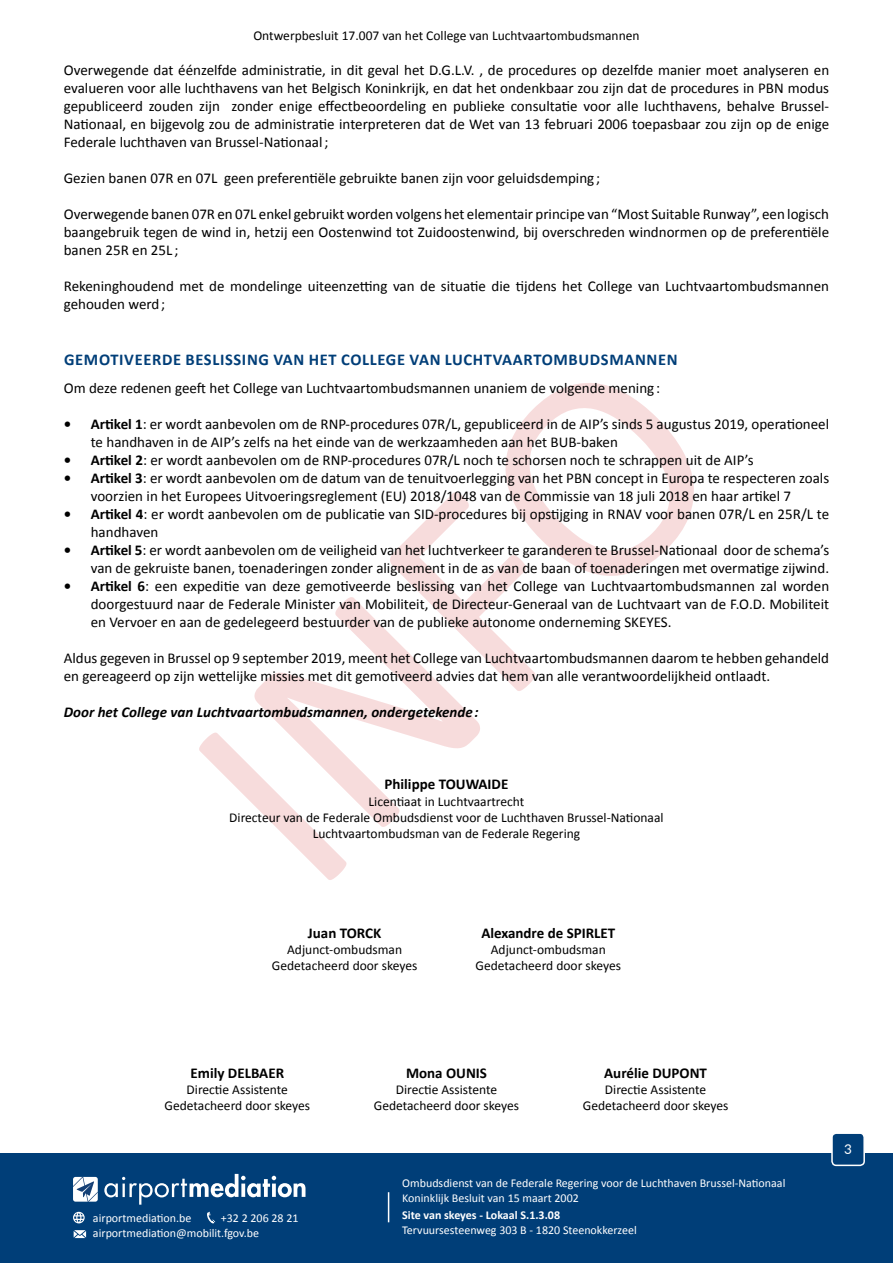
<style>
.page{position:relative;width:893px;height:1263px;background:#fff}
.page>*{position:absolute;margin:0;border:0;box-sizing:border-box;transform-origin:0 0}
.t1{font:700 16.5px "Calibri";letter-spacing:.04em;color:#003e78}
.t2{font:15px/18px "Calibri";color:#000}
.t3{font:700 15px "Calibri";color:#000}
.t4{font:italic 700 15px "Calibri";color:#000}
.t5{font:13.5px/16.2px "Calibri";color:#000;text-align:center}
.t6{font:13.5px "Lato";color:#fff}
.t7{font:12px/14.4px "Calibri";color:#fff}
.t8{font:700 12px "Calibri";color:#fff}
.s1{font-weight:700}
</style>
<div class="page">
<div style="left:0;top:1154px;width:893px;height:109px;background:#003e78"></div>
<hr style="left:388px;top:1192px;width:1px;height:30px;background:#fff">
<svg style="left:74px;top:1230px;width:12px;height:8px"></svg>
<svg style="left:73px;top:1212px;width:12px;height:11px"></svg>
<svg style="left:207px;top:1212px;width:8px;height:11px"></svg>
<svg style="left:104px;top:1174px;width:201px;height:31px"></svg>
<svg style="left:73px;top:1177px;width:25px;height:25px"></svg>
<div style="left:832px;top:1133px;width:32px;height:32px;background:#003e78;border-radius:4px"></div>
<div style="left:831px;top:1132px;width:34px;height:34px;border:2px solid #fff;border-radius:4px"></div>
<svg style="left:199px;top:383px;width:495px;height:497px"></svg>
<p class="t5" style="left:253px;top:27px;width:388px">Ontwerpbesluit 17.007 van het College van Luchtvaartombudsmannen</p>
<p class="t2" style="left:64px;top:60px;width:767px;text-align:justify">Overwegende dat éénzelfde administratie, in dit geval het D.G.L.V. , de procedures op dezelfde manier moet analyseren en evalueren voor alle luchthavens van het Belgisch Koninkrijk, en dat het ondenkbaar zou zijn dat de procedures in PBN modus gepubliceerd zouden zijn zonder enige effectbeoordeling en publieke consultatie voor alle luchthavens, behalve Brussel-Nationaal, en bijgevolg zou de administratie interpreteren dat de Wet van 13 februari 2006 toepasbaar zou zijn op de enige Federale luchthaven van Brussel-Nationaal;</p>
<p class="t2" style="left:64px;top:168px;width:538px">Gezien banen 07R en 07L geen preferentiële gebruikte banen zijn voor geluidsdemping ;</p>
<p class="t2" style="left:64px;top:204px;width:767px;text-align:justify">Overwegende banen 07R en 07L enkel gebruikt worden volgens het elementair principe van “Most Suitable Runway”, een logisch baangebruik tegen de wind in, hetzij een Oostenwind tot Zuidoostenwind, bij overschreden windnormen op de preferentiële banen 25R en 25L ;</p>
<p class="t2" style="left:64px;top:276px;width:767px">Rekeninghoudend met de mondelinge uiteenzetting van de situatie die tijdens het College van Luchtvaartombudsmannen gehouden werd;</p>
<p class="t1" style="left:64px;top:348px;width:615px">GEMOTIVEERDE BESLISSING VAN HET COLLEGE VAN LUCHTVAARTOMBUDSMANNEN</p>
<p class="t2" style="left:64px;top:379px;width:598px">Om deze redenen geeft het College van Luchtvaartombudsmannen unaniem de volgende mening :</p>
<p class="t2" style="left:91px;top:415px;width:740px;text-indent:-27px"><span class="s1">• Artikel 1</span>: er wordt aanbevolen om de RNP-procedures 07R/L, gepubliceerd in de AIP’s sinds 5 augustus 2019, operationeel te handhaven in de AIP’s zelfs na het einde van de werkzaamheden aan het BUB-baken</p>
<p class="t2" style="left:64px;top:451px;width:691px"><span class="s1">• Artikel 2</span>: er wordt aanbevolen om de RNP-procedures 07R/L noch te schorsen noch te schrappen uit de AIP’s</p>
<p class="t2" style="left:91px;top:469px;width:740px;text-indent:-27px"><span class="s1">• Artikel 3</span>: er wordt aanbevolen om de datum van de tenuitvoerlegging van het PBN concept in Europa te respecteren zoals voorzien in het Europees Uitvoeringsreglement (EU) 2018/1048 van de Commissie van 18 juli 2018 en haar artikel 7</p>
<p class="t2" style="left:91px;top:505px;width:740px;text-indent:-27px"><span class="s1">• Artikel 4</span>: er wordt aanbevolen om de publicatie van SID-procedures bij opstijging in RNAV voor banen 07R/L en 25R/L te handhaven</p>
<p class="t2" style="left:64px;top:541px;width:767px;text-align:right"><span class="s1">• Artikel 5</span>: er wordt aanbevolen om de veiligheid van het luchtverkeer te garanderen te Brussel-Nationaal door de schema’s van de gekruiste banen, toenaderingen zonder alignement in de as van de baan of toenaderingen met overmatige zijwind.</p>
<p class="t2" style="left:91px;top:577px;width:740px;text-align:justify;text-indent:-27px"><span class="s1">• Artikel 6</span>: een expeditie van deze gemotiveerde beslissing van het College van Luchtvaartombudsmannen zal worden doorgestuurd naar de Federale Minister van Mobiliteit, de Directeur-Generaal van de Luchtvaart van de F.O.D. Mobiliteit en Vervoer en aan de gedelegeerd bestuurder van de publieke autonome onderneming SKEYES.</p>
<p class="t2" style="left:64px;top:649px;width:767px">Aldus gegeven in Brussel op 9 september 2019, meent het College van Luchtvaartombudsmannen daarom te hebben gehandeld en gereageerd op zijn wettelijke missies met dit gemotiveerd advies dat hem van alle verantwoordelijkheid ontlaadt.</p>
<p class="t4" style="left:64px;top:703px;width:416px">Door het College van Luchtvaartombudsmannen, ondergetekende :</p>
<p class="t3" style="left:385px;top:774px;width:125px">Philippe TOUWAIDE</p>
<p class="t5" style="left:229px;top:792px;width:436px">Licentiaat in Luchtvaartrecht<br>Directeur van de Federale Ombudsdienst voor de Luchthaven Brussel-Nationaal<br>Luchtvaartombudsman van de Federale Regering</p>
<p class="t3" style="left:308px;top:922px;width:75px">Juan TORCK</p>
<p class="t5" style="left:272px;top:941px;width:147px">Adjunct-ombudsman<br>Gedetacheerd door skeyes</p>
<p class="t3" style="left:481px;top:922px;width:135px">Alexandre de SPIRLET</p>
<p class="t5" style="left:476px;top:941px;width:147px">Adjunct-ombudsman<br>Gedetacheerd door skeyes</p>
<p class="t3" style="left:191px;top:1062px;width:95px">Emily DELBAER</p>
<p class="t5" style="left:165px;top:1081px;width:147px">Directie Assistente<br>Gedetacheerd door skeyes</p>
<p class="t7" style="left:93px;top:1210px;width:100px">airportmediation.be</p>
<p class="t7" style="left:221px;top:1210px;width:79px">+32 2 206 28 21</p>
<p class="t7" style="left:93px;top:1225px;width:168px">airportmediation@mobilit.fgov.be</p>
<p class="t3" style="left:406px;top:1062px;width:82px">Mona OUNIS</p>
<p class="t5" style="left:374px;top:1081px;width:147px">Directie Assistente<br>Gedetacheerd door skeyes</p>
<p class="t3" style="left:604px;top:1062px;width:104px">Aurélie DUPONT</p>
<p class="t5" style="left:583px;top:1081px;width:147px">Directie Assistente<br>Gedetacheerd door skeyes</p>
<p class="t7" style="left:402px;top:1175px;width:385px">Ombudsdienst van de Federale Regering voor de Luchthaven Brussel-Nationaal<br>Koninklijk Besluit van 15 maart 2002</p>
<p class="t8" style="left:402px;top:1207px;width:159px">Site van skeyes - Lokaal S.1.3.08</p>
<p class="t7" style="left:402px;top:1222px;width:236px">Tervuursesteenweg 303 B - 1820 Steenokkerzeel</p>
<p class="t6" style="left:844px;top:1140px;width:9px">3</p>
</div>
